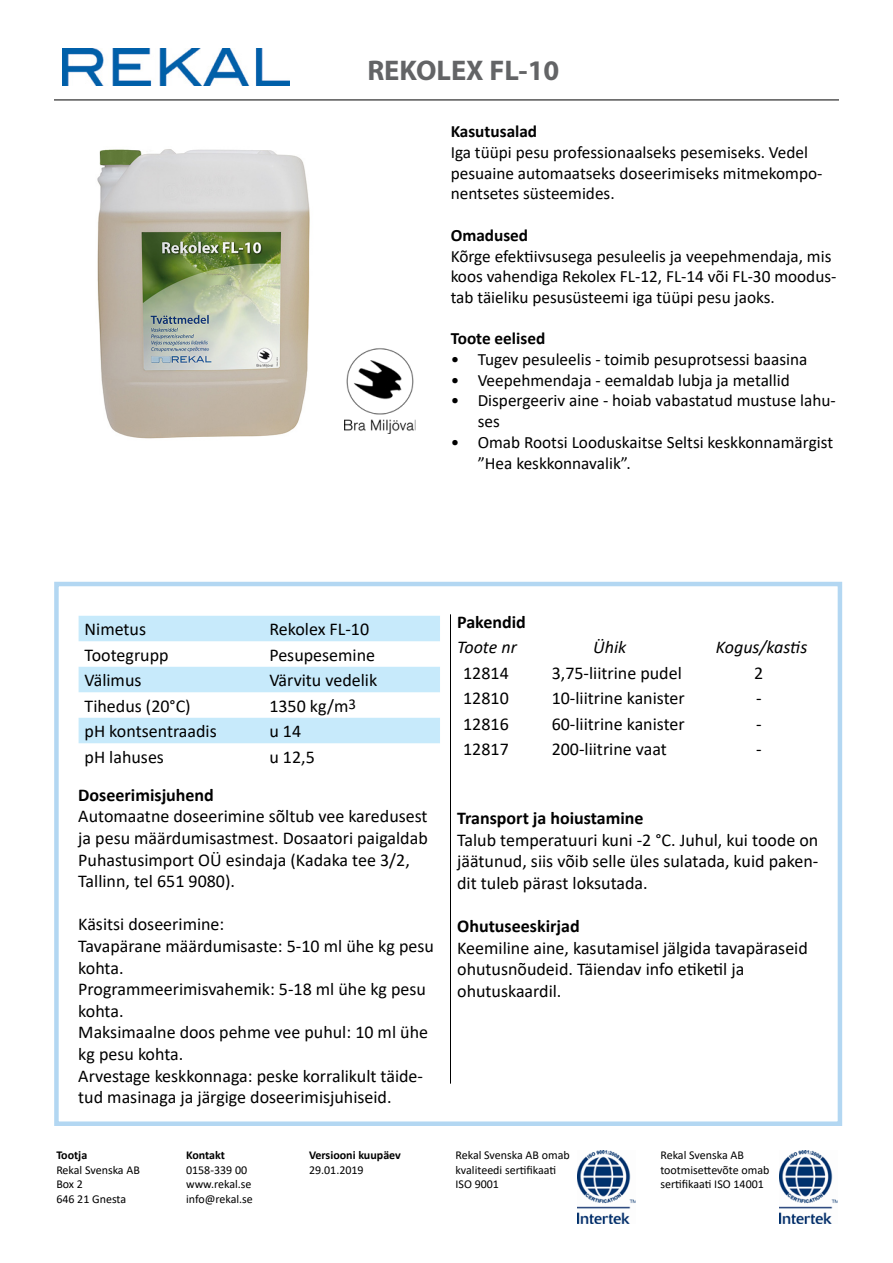
<style>
.page{position:relative;width:893px;height:1263px;background:#fff}
.page>*{position:absolute;margin:0;border:0;box-sizing:border-box;transform-origin:0 0}
.t1{font:700 28.5px "Myriad Pro";color:#636466}
.t2{font:18px/21.6px "Calibri";color:#000}
.t3{font:700 18px "Calibri";color:#000}
.t4{font:italic 18px "Calibri";color:#000}
.t5{font:17.25px/20.7px "Calibri";color:#000}
.t6{font:700 17.25px "Calibri";color:#000}
.t7{font:12px/14.4px "Calibri";color:#000}
.t8{font:700 12px "Calibri";color:#000}
</style>
<div class="page">
<img style="left:63px;top:49px;width:226px;height:36px">
<hr style="left:54px;top:100px;width:785px;height:1px;background:#000">
<img style="left:577px;top:1150px;width:59px;height:74px">
<img style="left:779px;top:1150px;width:59px;height:74px">
<img style="left:97px;top:149px;width:248px;height:290px">
<div style="left:54px;top:582px;width:788px;height:544px;border:4px solid #b3d7f2"></div>
<svg style="left:79px;top:616px;width:361px;height:127px;fill:#c7eafb"></svg>
<hr style="left:450px;top:614px;width:1px;height:470px;background:#000">
<img style="left:345px;top:348px;width:70px;height:86px">
<h1 class="t1" style="left:367px;top:52px;width:194px">REKOLEX FL-10</h1>
<p class="t6" style="left:451px;top:119px;width:88px">Kasutusalad</p>
<p class="t5" style="left:451px;top:141px;width:373px">Iga tüüpi pesu professionaalseks pesemiseks. Vedel pesuaine automaatseks doseerimiseks mitmekompo&shy;nentsetes süsteemides.</p>
<p class="t6" style="left:451px;top:223px;width:79px">Omadused</p>
<p class="t5" style="left:451px;top:245px;width:387px">Kõrge efektiivsusega pesuleelis ja veepehmendaja, mis koos vahendiga Rekolex FL-12, FL-14 või FL-30 moodus&shy;tab täieliku pesusüsteemi iga tüüpi pesu jaoks.</p>
<p class="t6" style="left:451px;top:326px;width:96px">Toote eelised</p>
<p class="t5" style="left:451px;top:348px;width:358px">• Tugev pesuleelis - toimib pesuprotsessi baasina</p>
<p class="t5" style="left:451px;top:369px;width:341px">• Veepehmendaja - eemaldab lubja ja metallid</p>
<p class="t5" style="left:478px;top:390px;width:360px;text-indent:-27px">• Dispergeeriv aine - hoiab vabastatud mustuse lahu&shy;ses</p>
<p class="t5" style="left:478px;top:431px;width:357px;text-indent:-27px">• Omab Rootsi Looduskaitse Seltsi keskkonnamärgist ”Hea keskkonnavalik”.</p>
<p class="t2" style="left:85px;top:618px;width:63px">Nimetus</p>
<p class="t2" style="left:269px;top:618px;width:101px">Rekolex FL-10</p>
<p class="t2" style="left:85px;top:643px;width:86px">Tootegrupp</p>
<p class="t2" style="left:269px;top:643px;width:107px">Pesupesemine</p>
<p class="t2" style="left:85px;top:669px;width:58px">Välimus</p>
<p class="t2" style="left:269px;top:669px;width:109px">Värvitu vedelik</p>
<p class="t2" style="left:85px;top:694px;width:108px">Tihedus (20°C)</p>
<p class="t2" style="left:269px;top:694px;width:88px">1350 kg/m<sup>3</sup></p>
<p class="t2" style="left:85px;top:720px;width:134px">pH kontsentraadis</p>
<p class="t2" style="left:269px;top:720px;width:33px">u 14</p>
<p class="t2" style="left:85px;top:745px;width:81px">pH lahuses</p>
<p class="t2" style="left:269px;top:745px;width:47px">u 12,5</p>
<p class="t3" style="left:78px;top:782px;width:137px">Doseerimisjuhend</p>
<p class="t2" style="left:78px;top:805px;width:351px">Automaatne doseerimine sõltub vee karedusest ja pesu määrdumisastmest. Dosaatori paigaldab Puhastusimport OÜ esindaja (Kadaka tee 3/2, Tallinn, tel 651 9080).</p>
<p class="t2" style="left:78px;top:913px;width:357px">Käsitsi doseerimine:<br>Tavapärane määrdumisaste: 5-10 ml ühe kg pesu kohta.<br>Programmeerimisvahemik: 5-18 ml ühe kg pesu kohta.<br>Maksimaalne doos pehme vee puhul: 10 ml ühe kg pesu kohta.<br>Arvestage keskkonnaga: peske korralikult täide&shy;tud masinaga ja järgige doseerimisjuhiseid.</p>
<p class="t8" style="left:56px;top:1147px;width:32px">Tootja</p>
<p class="t7" style="left:56px;top:1162px;width:85px">Rekal Svenska AB<br>Box 2<br>646 21 Gnesta</p>
<p class="t8" style="left:186px;top:1147px;width:40px">Kontakt</p>
<p class="t7" style="left:186px;top:1162px;width:68px">0158-339 00 www.rekal.se info@rekal.se</p>
<p class="t8" style="left:309px;top:1147px;width:93px">Versiooni kuupäev</p>
<p class="t7" style="left:309px;top:1162px;width:56px">29.01.2019</p>
<p class="t3" style="left:457px;top:609px;width:70px">Pakendid</p>
<p class="t4" style="left:457px;top:635px;width:61px">Toote nr</p>
<p class="t4" style="left:593px;top:635px;width:35px">Ühik</p>
<p class="t4" style="left:716px;top:635px;width:93px">Kogus/kastis</p>
<p class="t2" style="left:463px;top:662px;width:47px">12814</p>
<p class="t2" style="left:552px;top:662px;width:132px">3,75-liitrine pudel</p>
<p class="t2" style="left:754px;top:662px;width:11px">2</p>
<p class="t2" style="left:463px;top:687px;width:47px">12810</p>
<p class="t2" style="left:552px;top:687px;width:135px">10-liitrine kanister</p>
<p class="t2" style="left:756px;top:687px;width:7px">-</p>
<p class="t2" style="left:463px;top:713px;width:47px">12816</p>
<p class="t2" style="left:552px;top:713px;width:135px">60-liitrine kanister</p>
<p class="t2" style="left:756px;top:713px;width:7px">-</p>
<p class="t2" style="left:463px;top:738px;width:47px">12817</p>
<p class="t2" style="left:552px;top:738px;width:117px">200-liitrine vaat</p>
<p class="t2" style="left:756px;top:738px;width:7px">-</p>
<p class="t3" style="left:457px;top:805px;width:188px">Transport ja hoiustamine</p>
<p class="t2" style="left:457px;top:828px;width:363px;text-align:justify">Talub temperatuuri kuni -2 °C. Juhul, kui toode on jäätunud, siis võib selle üles sulatada, kuid paken&shy;dit tuleb pärast loksutada.</p>
<p class="t3" style="left:457px;top:913px;width:124px">Ohutuseeskirjad</p>
<p class="t2" style="left:457px;top:936px;width:352px">Keemiline aine, kasutamisel jälgida tavapäraseid ohutusnõudeid. Täiendav info etiketil ja ohutuskaardil.</p>
<p class="t7" style="left:455px;top:1148px;width:116px">Rekal Svenska AB omab kvaliteedi sertifikaati<br>ISO 9001</p>
<p class="t7" style="left:660px;top:1148px;width:111px">Rekal Svenska AB tootmisettevõte omab sertifikaati ISO 14001</p>
</div>
